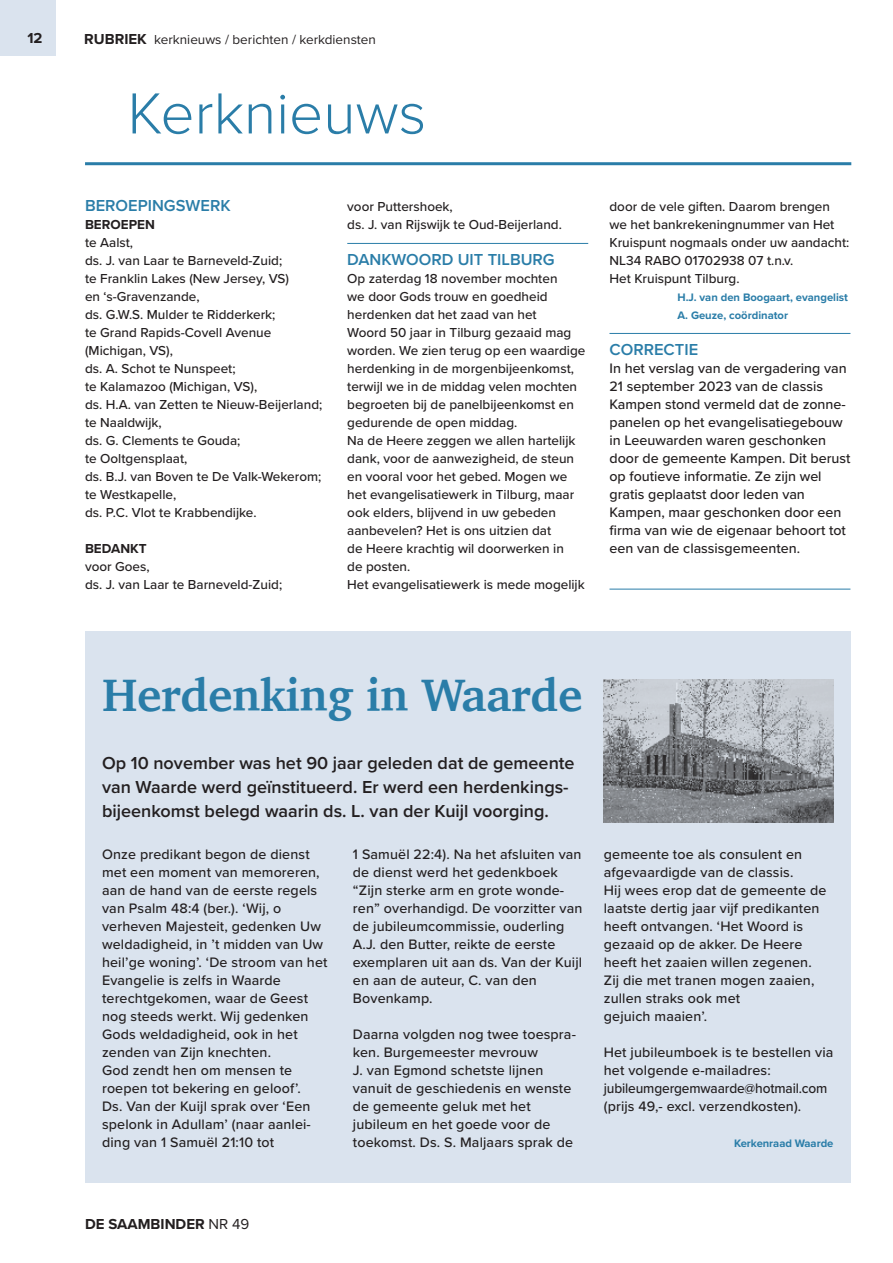
<style>
.page{position:relative;width:893px;height:1263px;background:#fff}
.page>*{position:absolute;margin:0;border:0;box-sizing:border-box;transform-origin:0 0}
.t1{font:300 60px "Proxima Nova";color:#2a7da8}
.t2{font:700 46.5px "Charter";letter-spacing:-.005em;color:#2a7da8}
.t3{font:600 18px/24px "Proxima Nova";color:#231f20}
.t4{font:600 16.5px "Proxima Nova";color:#2a7da8}
.t5{font:700 15px "Proxima Nova";color:#231f20}
.t6{font:500 14.25px/18px "Proxima Nova";letter-spacing:.01em;color:#231f20}
.t7{font:500 13.5px/18px "Proxima Nova";color:#231f20}
.t8{font:13.5px "Proxima Nova";color:#231f20}
.t9{font:700 13.5px "Proxima Nova";color:#231f20}
.t10{font:700 11.25px/18px "Proxima Nova";color:#2a7da8}
.s1{font-weight:700;font-size:15px}
.s2{font-weight:400}
</style>
<div class="page">
<hr style="left:347px;top:243px;width:241px;height:1px;background:#2a7da8">
<hr style="left:609px;top:333px;width:241px;height:1px;background:#2a7da8">
<div style="left:85px;top:631px;width:765px;height:552px;background:#dae3ee"></div>
<img style="left:604px;top:679px;width:229px;height:143px">
<hr style="left:85px;top:162px;width:766px;height:3px;background:#2a7da8">
<hr style="left:609px;top:589px;width:241px;height:1px;background:#2a7da8">
<div style="left:0;top:0;width:55px;height:55px;background:#dae3ee"></div>
<p class="t5" style="left:27px;top:26px;width:17px">12</p>
<p class="t8" style="left:84px;top:30px;width:293px"><span class="s1">RUBRIEK</span> kerknieuws / berichten / kerkdiensten</p>
<h1 class="t1" style="left:128px;top:69px;width:300px">Kerknieuws</h1>
<p class="t4" style="left:85px;top:193px;width:147px">BEROEPINGSWERK</p>
<p class="t9" style="left:85px;top:214px;width:71px">BEROEPEN</p>
<p class="t7" style="left:85px;top:233px;width:239px">te Aalst,<br>ds. J. van Laar te Barneveld-Zuid;<br>te Franklin Lakes (New Jersey, VS)<br>en ‘s-Gravenzande,<br>ds. G.W.S. Mulder te Ridderkerk;<br>te Grand Rapids-Covell Avenue (Michigan, VS),<br>ds. A. Schot te Nunspeet;<br>te Kalamazoo (Michigan, VS),<br>ds. H.A. van Zetten te Nieuw-Beijerland; te Naaldwijk,<br>ds. G. Clements te Gouda;<br>te Ooltgensplaat,<br>ds. B.J. van Boven te De Valk-Wekerom; te Westkapelle,<br>ds. P.C. Vlot te Krabbendijke.</p>
<p class="t9" style="left:85px;top:538px;width:63px">BEDANKT</p>
<p class="t7" style="left:85px;top:557px;width:199px">voor Goes,<br>ds. J. van Laar te Barneveld-Zuid;</p>
<p class="t7" style="left:347px;top:197px;width:216px">voor Puttershoek,<br>ds. J. van Rijswijk te Oud-Beijerland.</p>
<p class="t4" style="left:347px;top:247px;width:209px">DANKWOORD UIT TILBURG</p>
<p class="t7" style="left:347px;top:269px;width:240px">Op zaterdag 18 november mochten<br>we door Gods trouw en goedheid herdenken dat het zaad van het<br>Woord 50 jaar in Tilburg gezaaid mag worden. We zien terug op een waardige herdenking in de morgenbijeenkomst, terwijl we in de middag velen mochten begroeten bij de panelbijeenkomst en gedurende de open middag.<br>Na de Heere zeggen we allen hartelijk dank, voor de aanwezigheid, de steun en vooral voor het gebed. Mogen we het evangelisatiewerk in Tilburg, maar ook elders, blijvend in uw gebeden aanbevelen? Het is ons uitzien dat<br>de Heere krachtig wil doorwerken in<br>de posten.<br>Het evangelisatiewerk is mede mogelijk</p>
<p class="t7" style="left:609px;top:197px;width:242px">door de vele giften. Daarom brengen we het bankrekeningnummer van Het<br>Kruispunt nogmaals onder uw aandacht:<br>NL34 RABO 01702938 07 t.n.v.<br>Het Kruispunt Tilburg.</p>
<p class="t10" style="left:677px;top:288px;width:172px">H.J. van den Boogaart, evangelist<br>A. Geuze, coördinator</p>
<p class="t4" style="left:609px;top:337px;width:90px">CORRECTIE</p>
<p class="t6" style="left:609px;top:359px;width:242px">In het verslag van de vergadering van 21 september 2023 van de classis Kampen stond vermeld dat de zonne&shy;panelen op het evangelisatiegebouw in Leeuwarden waren geschonken door de gemeente Kampen. Dit berust op foutieve informatie. Ze zijn wel gratis geplaatst door leden van Kampen, maar geschonken door een firma van wie de eigenaar behoort tot een van de classisgemeenten.</p>
<h2 class="t2" style="left:102px;top:655px;width:482px">Herdenking in Waarde</h2>
<p class="t3" style="left:102px;top:751px;width:474px">Op 10 november was het 90 jaar geleden dat de gemeente van Waarde werd geïnstitueerd. Er werd een herdenkings&shy;bijeenkomst belegd waarin ds. L. van der Kuijl voorging.</p>
<p class="t6" style="left:102px;top:845px;width:227px">Onze predikant begon de dienst met een moment van memoreren, aan de hand van de eerste regels van Psalm 48:4 (ber.). ‘Wij, o verheven Majesteit, gedenken Uw weldadigheid, in ’t midden van Uw heil’ge woning’. ‘De stroom van het<br>Evangelie is zelfs in Waarde terechtgekomen, waar de Geest nog steeds werkt. Wij gedenken<br>Gods weldadigheid, ook in het zenden van Zijn knechten.<br>God zendt hen om mensen te roepen tot bekering en geloof’.<br>Ds. Van der Kuijl sprak over ‘Een spelonk in Adullam’ (naar aanlei&shy;ding van 1 Samuël 21:10 tot</p>
<p class="t6" style="left:353px;top:845px;width:231px">1 Samuël 22:4). Na het afsluiten van de dienst werd het gedenkboek “Zijn sterke arm en grote wonde&shy;ren” overhandigd. De voorzitter van de jubileumcommissie, ouderling<br>A.J. den Butter, reikte de eerste exemplaren uit aan ds. Van der Kuijl en aan de auteur, C. van den<br>Bovenkamp.</p>
<p class="t6" style="left:353px;top:1025px;width:224px">Daarna volgden nog twee toespra&shy;ken. Burgemeester mevrouw<br>J. van Egmond schetste lijnen vanuit de geschiedenis en wenste de gemeente geluk met het jubileum en het goede voor de toekomst. Ds. S. Maljaars sprak de</p>
<p class="t6" style="left:604px;top:845px;width:224px">gemeente toe als consulent en afgevaardigde van de classis.<br>Hij wees erop dat de gemeente de laatste dertig jaar vijf predikanten heeft ontvangen. ‘Het Woord is gezaaid op de akker. De Heere heeft het zaaien willen zegenen.<br>Zij die met tranen mogen zaaien, zullen straks ook met<br>gejuich maaien’.</p>
<p class="t6" style="left:604px;top:1043px;width:231px">Het jubileumboek is te bestellen via het volgende e-mailadres: jubileumgergemwaarde@hotmail.com (prijs 49,- excl. verzendkosten).</p>
<p class="t10" style="left:734px;top:1134px;width:101px">Kerkenraad Waarde</p>
<p class="t5" style="left:85px;top:1213px;width:166px">DE SAAMBINDER <span class="s2">NR 49</span></p>
</div>
